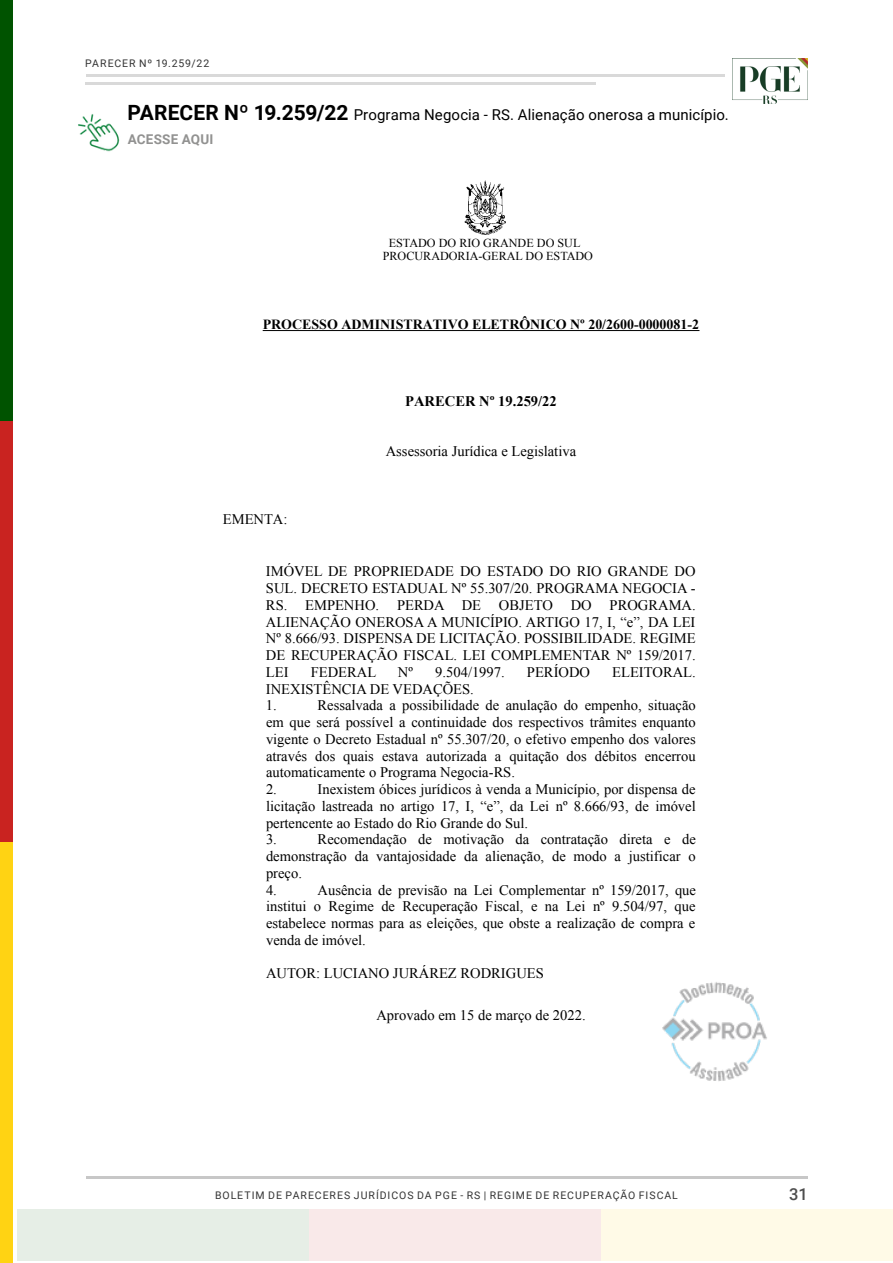
<style>
.page{position:relative;width:893px;height:1263px;background:#fff}
.page>*{position:absolute;margin:0;border:0;box-sizing:border-box;transform-origin:0 0}
.t1{font:500 16.5px "Roboto";color:#4d4d4d}
.t2{font:15px "Roboto";letter-spacing:.005em;color:#000}
.t3{font:14.55px/16.8px "Times New Roman";color:#000}
.t4{font:700 14.55px "Times New Roman";color:#000}
.t5{font:700 13.95px "Times New Roman";color:#000}
.t6{font:700 13.5px "Roboto";letter-spacing:.02em;color:#929291}
.t7{font:12.15px/14px "Times New Roman";color:#000;text-align:center}
.t8{font:10.5px "Roboto";letter-spacing:.09em;color:#333}
.s1{font-weight:700;font-size:21px}
</style>
<div class="page">
<img style="left:732px;top:59px;width:76px;height:45px">
<div style="left:0;top:0;width:13px;height:421px;background:#005300"></div>
<div style="left:0;top:421px;width:13px;height:421px;background:#c92320"></div>
<div style="left:0;top:842px;width:13px;height:421px;background:#ffd313"></div>
<div style="left:17px;top:1210px;width:292px;height:51px;background:#e6eee6"></div>
<div style="left:309px;top:1210px;width:292px;height:51px;background:#f9e9e9"></div>
<div style="left:601px;top:1210px;width:292px;height:51px;background:#fffae7"></div>
<hr style="left:86px;top:1176px;width:721px;height:2px;background:#000">
<hr style="left:86px;top:74px;width:638px;height:3px;background:#000">
<hr style="left:86px;top:83px;width:510px;height:2px;background:#000">
<hr style="left:263px;top:330px;width:436px;height:1px;background:#000">
<img style="left:464px;top:180px;width:42px;height:55px">
<img style="left:662px;top:982px;width:105px;height:99px">
<img style="left:78px;top:114px;width:42px;height:38px">
<p class="t8" style="left:85px;top:56px;width:126px">PARECER Nº 19.259/22</p>
<p class="t2" style="left:128px;top:104px;width:603px"><span class="s1">PARECER Nº 19.259/22</span> Programa Negocia - RS. Alienação onerosa a município.</p>
<p class="t6" style="left:128px;top:130px;width:87px">ACESSE AQUI</p>
<p class="t7" style="left:383px;top:235px;width:212px">ESTADO DO RIO GRANDE DO SUL<br>PROCURADORIA-GERAL DO ESTADO</p>
<p class="t5" style="left:263px;top:316px;width:438px">PROCESSO ADMINISTRATIVO ELETRÔNICO Nº 20/2600-0000081-2</p>
<p class="t4" style="left:405px;top:392px;width:153px">PARECER Nº 19.259/22</p>
<p class="t3" style="left:386px;top:443px;width:192px">Assessoria Jurídica e Legislativa</p>
<p class="t3" style="left:223px;top:510px;width:66px">EMENTA:</p>
<p class="t3" style="left:266px;top:563px;width:431px;text-align:justify">IMÓVEL DE PROPRIEDADE DO ESTADO DO RIO GRANDE DO SUL. DECRETO ESTADUAL Nº 55.307/20. PROGRAMA NEGOCIA - RS. EMPENHO. PERDA DE OBJETO DO PROGRAMA.<br>ALIENAÇÃO ONEROSA A MUNICÍPIO. ARTIGO 17, I, “e”, DA LEI Nº 8.666/93. DISPENSA DE LICITAÇÃO. POSSIBILIDADE. REGIME DE RECUPERAÇÃO FISCAL. LEI COMPLEMENTAR Nº 159/2017.<br>LEI</p>
<p class="t3" style="left:311px;top:663px;width:67px">FEDERAL</p>
<p class="t3" style="left:398px;top:663px;width:17px">Nº</p>
<p class="t3" style="left:435px;top:663px;width:71px">9.504/1997.</p>
<p class="t3" style="left:527px;top:663px;width:65px">PERÍODO</p>
<p class="t3" style="left:612px;top:663px;width:85px">ELEITORAL.</p>
<p class="t3" style="left:266px;top:680px;width:209px">INEXISTÊNCIA DE VEDAÇÕES.<br>1.</p>
<p class="t3" style="left:266px;top:697px;width:431px;text-indent:52px">Ressalvada a possibilidade de anulação do empenho, situação em que será possível a continuidade dos respectivos trâmites enquanto vigente o Decreto Estadual nº 55.307/20, o efetivo empenho dos valores através dos quais estava autorizada a quitação dos débitos encerrou automaticamente o Programa Negocia-RS.<br>2.</p>
<p class="t3" style="left:266px;top:781px;width:431px;text-indent:52px">Inexistem óbices jurídicos à venda a Município, por dispensa de licitação lastreada no artigo 17, I, “e”, da Lei nº 8.666/93, de imóvel pertencente ao Estado do Rio Grande do Sul.<br>3.</p>
<p class="t3" style="left:266px;top:831px;width:431px;text-indent:52px">Recomendação de motivação da contratação direta e de demonstração da vantajosidade da alienação, de modo a justificar o preço.<br>4.</p>
<p class="t3" style="left:266px;top:881px;width:431px;text-align:justify;text-indent:52px">Ausência de previsão na Lei Complementar nº 159/2017, que institui o Regime de Recuperação Fiscal, e na Lei nº 9.504/97, que estabelece normas para as eleições, que obste a realização de compra e venda de imóvel.</p>
<p class="t3" style="left:266px;top:965px;width:279px">AUTOR: LUCIANO JURÁREZ RODRIGUES</p>
<p class="t3" style="left:377px;top:1007px;width:211px">Aprovado em 15 de março de 2022.</p>
<p class="t8" style="left:215px;top:1188px;width:464px">BOLETIM DE PARECERES JURÍDICOS DA PGE - RS | REGIME DE RECUPERAÇÃO FISCAL</p>
<p class="t1" style="left:789px;top:1183px;width:20px">31</p>
</div>
